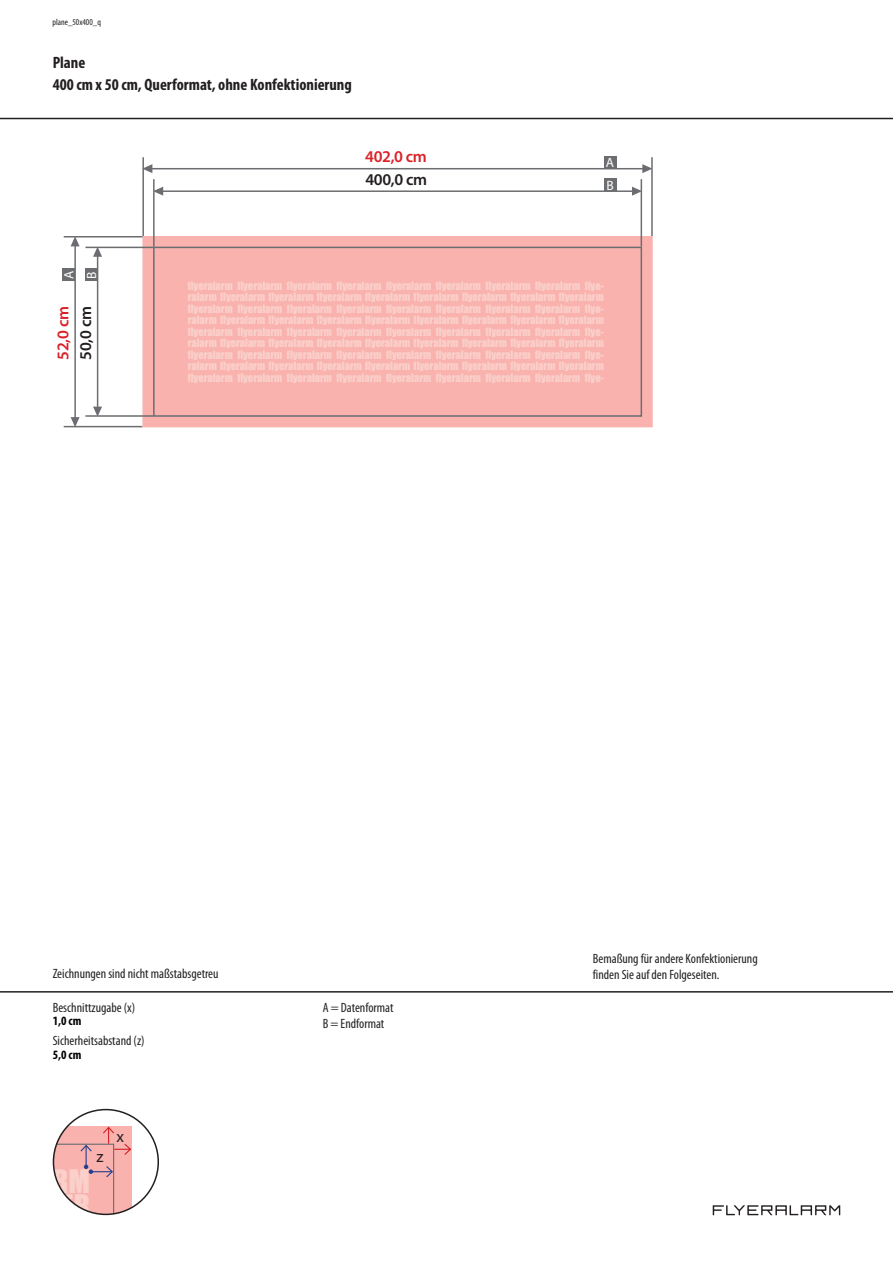
<style>
.page{position:relative;width:893px;height:1263px;background:#fff}
.page>*{position:absolute;margin:0;border:0;box-sizing:border-box;transform-origin:0 0}
.t1{font:30px "Impact";color:#fbd0ca}
.t2{font:700 condensed 16.5px "Myriad Pro";color:#231f20}
.t3{font:600 16.5px "Myriad Pro";letter-spacing:-.02em;color:#231f20}
.t4{font:600 16.5px "Myriad Pro";letter-spacing:-.02em;color:#da2128}
.t5{font:16.5px "Myriad Pro";color:#231f20}
.t6{font:condensed 13.5px/16.2px "Myriad Pro";color:#231f20}
.t7{font:13.5px/22.5px "Myriad Pro";color:#fff}
.t8{font:700 condensed 12.75px "Myriad Pro";color:#000}
.t9{font:10.5px/11.6px "Impact";color:#fbd0ca;text-align:justify}
.t10{font:condensed 9px "Myriad Pro";color:#231f20}
</style>
<div class="page">
<hr style="left:0;top:118px;width:893px;height:1px;background:#231f20">
<hr style="left:0;top:991px;width:893px;height:1px;background:#231f20">
<svg style="left:713px;top:1205px;width:127px;height:10px"></svg>
<svg style="left:53px;top:1126px;width:79px;height:88px;background:#eeb2b0"></svg>
<div style="left:53px;top:1109px;width:106px;height:106px;border:2px solid #231f20;border-radius:50%"></div>
<hr style="left:97px;top:256px;width:1px;height:152px;background:#6c6d70">
<svg style="left:93px;top:407px;width:9px;height:8px"></svg>
<svg style="left:93px;top:248px;width:9px;height:9px"></svg>
<hr style="left:162px;top:190px;width:471px;height:2px;background:#6c6d70">
<svg style="left:155px;top:187px;width:8px;height:9px"></svg>
<svg style="left:632px;top:187px;width:9px;height:9px"></svg>
<hr style="left:74px;top:245px;width:2px;height:173px;background:#6c6d70">
<svg style="left:71px;top:417px;width:9px;height:9px"></svg>
<svg style="left:71px;top:237px;width:9px;height:9px"></svg>
<hr style="left:151px;top:168px;width:492px;height:1px;background:#6c6d70">
<svg style="left:144px;top:164px;width:8px;height:9px"></svg>
<svg style="left:642px;top:164px;width:9px;height:9px"></svg>
<hr style="left:64px;top:426px;width:78px;height:1px;background:#6c6d70">
<hr style="left:651px;top:157px;width:2px;height:79px;background:#6c6d70">
<svg style="left:142px;top:236px;width:511px;height:191px;background:#f7b1ad"></svg>
<div style="left:153px;top:247px;width:489px;height:170px;background:#f9b2ae;border:2px solid #6c6d70"></div>
<hr style="left:85px;top:415px;width:68px;height:2px;background:#6c6d70">
<hr style="left:142px;top:157px;width:2px;height:79px;background:#6c6d70">
<hr style="left:153px;top:179px;width:2px;height:68px;background:#6c6d70">
<hr style="left:641px;top:179px;width:1px;height:68px;background:#6c6d70">
<hr style="left:85px;top:247px;width:68px;height:1px;background:#6c6d70">
<hr style="left:64px;top:236px;width:78px;height:1px;background:#6c6d70">
<div style="left:604px;top:156px;width:12px;height:13px;background:#6c6d70"></div>
<div style="left:604px;top:178px;width:13px;height:13px;background:#6c6d70"></div>
<div style="left:63px;top:268px;width:12px;height:13px;background:#6c6d70"></div>
<div style="left:85px;top:268px;width:13px;height:13px;background:#6c6d70"></div>
<p class="t10" style="left:52px;top:16px;width:50px">plane_50x400_q</p>
<h2 class="t2" style="left:53px;top:52px;width:34px">Plane</h2>
<h2 class="t2" style="left:53px;top:74px;width:301px">400 cm x 50 cm, Querformat, ohne Konfektionierung</h2>
<h2 class="t4" style="left:365px;top:146px;width:63px">402,0 cm</h2>
<h2 class="t3" style="left:365px;top:169px;width:63px">400,0 cm</h2>
<p class="t7" style="left:58px;top:279px;width:10px;rotate:-90deg">A<br>B</p>
<p class="t7" style="left:606px;top:151px;width:10px">A<br>B</p>
<h2 class="t4" style="left:53px;top:360px;width:55px;rotate:-90deg">52,0 cm</h2>
<h2 class="t3" style="left:75px;top:360px;width:55px;rotate:-90deg">50,0 cm</h2>
<p class="t9" style="left:188px;top:279px;width:418px">flyeralarm flyeralarm flyeralarm flyeralarm flyeralarm flyeralarm flyeralarm flyeralarm flye&shy;ralarm flyeralarm flyeralarm flyeralarm flyeralarm flyeralarm flyeralarm flyeralarm flyeralarm flyeralarm flyeralarm flyeralarm flyeralarm flyeralarm flyeralarm flyeralarm flyeralarm flye&shy;ralarm flyeralarm flyeralarm flyeralarm flyeralarm flyeralarm flyeralarm flyeralarm flyeralarm flyeralarm flyeralarm flyeralarm flyeralarm flyeralarm flyeralarm flyeralarm flyeralarm flye&shy;ralarm flyeralarm flyeralarm flyeralarm flyeralarm flyeralarm flyeralarm flyeralarm flyeralarm flyeralarm flyeralarm flyeralarm flyeralarm flyeralarm flyeralarm flyeralarm flyeralarm flye&shy;ralarm flyeralarm flyeralarm flyeralarm flyeralarm flyeralarm flyeralarm flyeralarm flyeralarm flyeralarm flyeralarm flyeralarm flyeralarm flyeralarm flyeralarm flyeralarm flyeralarm flye-</p>
<p class="t6" style="left:53px;top:965px;width:167px">Zeichnungen sind nicht maßstabsgetreu</p>
<p class="t6" style="left:53px;top:999px;width:84px">Beschnittzugabe (x)</p>
<p class="t6" style="left:53px;top:1032px;width:93px">Sicherheitsabstand (z)</p>
<p class="t8" style="left:53px;top:1013px;width:30px">1,0 cm</p>
<p class="t8" style="left:53px;top:1047px;width:30px">5,0 cm</p>
<h1 class="t1" style="left:37px;top:1158px;width:54px">ARM</h1>
<h2 class="t5" style="left:97px;top:1146px;width:9px">z</h2>
<h2 class="t5" style="left:116px;top:1126px;width:9px">x</h2>
<p class="t6" style="left:323px;top:999px;width:72px">A = Datenformat<br>B = Endformat</p>
<p class="t6" style="left:593px;top:950px;width:166px">Bemaßung für andere Konfektionierung finden Sie auf den Folgeseiten.</p>
</div>
